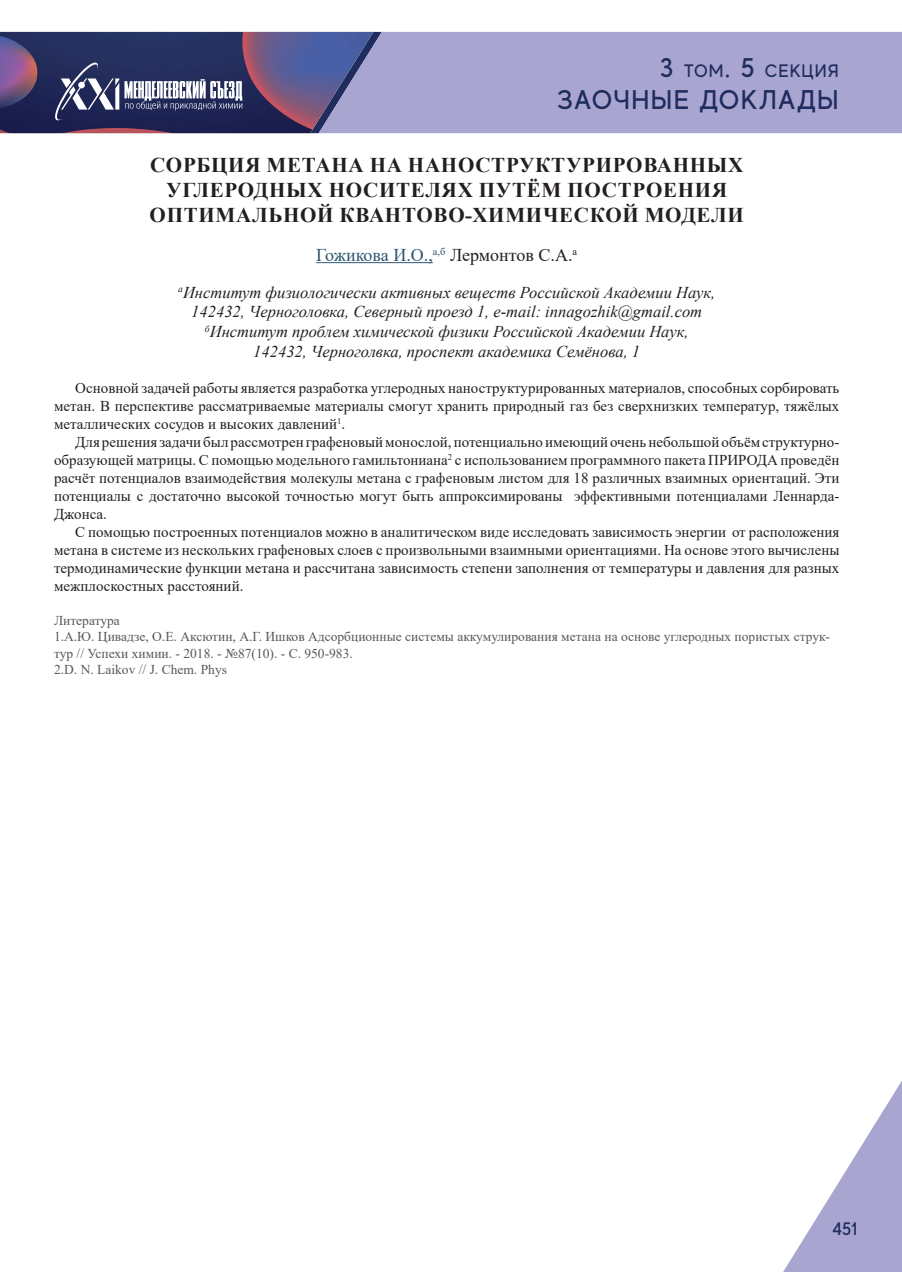
<style>
.page{position:relative;width:902px;height:1272px;background:#fff}
.page>*{position:absolute;margin:0;border:0;box-sizing:border-box;transform-origin:0 0}
.t1{font:500 27px "MADE Evolve Sans";letter-spacing:.05em;color:#1f2c5d}
.t2{font:700 21px/25.2px "Times New Roman";letter-spacing:.035em;color:#231f20;text-align:center}
.t3{font:18px "Times New Roman";color:#2e576f}
.t4{font:500 18px "MADE Evolve Sans";letter-spacing:.05em;color:#1f2c5d}
.t5{font:italic 16.5px/19.8px "Times New Roman";color:#231f20;text-align:center}
.t6{font:15px/18px "Times New Roman";color:#231f20;text-align:justify}
.t7{font:13.5px/16.2px "Times New Roman";color:#57585a}
.s1{font-size:27px}
.s2{color:#231f20}
</style>
<div class="page">
<div style="left:382px;top:32px;width:519px;height:101px;background:#a9a5d1"></div>
<svg style="left:784px;top:1082px;width:117px;height:189px"></svg>
<svg style="left:0;top:32px;width:382px;height:101px;background:#504f7b"></svg>
<hr style="left:316px;top:262px;width:117px;height:1px;background:#2e576f">
<p class="t4" style="left:659px;top:59px;width:180px"><span class="s1">3</span> ТОМ<span class="s1">. 5</span> СЕКЦИЯ</p>
<h1 class="t1" style="left:557px;top:83px;width:283px">ЗАОЧНЫЕ ДОКЛАДЫ</h1>
<h2 class="t2" style="left:150px;top:151px;width:595px">СОРБЦИЯ МЕТАНА НА НАНОСТРУКТУРИРОВАННЫХ<br>УГЛЕРОДНЫХ НОСИТЕЛЯХ ПУТЁМ ПОСТРОЕНИЯ<br>ОПТИМАЛЬНОЙ КВАНТОВО-ХИМИЧЕСКОЙ МОДЕЛИ</h2>
<p class="t3" style="left:316px;top:242px;width:262px">Гожикова И.О.,<sup>а,б</sup> <span class="s2">Лермонтов С.А.</span><sup>а</sup></p>
<p class="t5" style="left:178px;top:282px;width:538px"><sup>а</sup>Институт физиологически активных веществ Российской Академии Наук, 142432, Черноголовка, Северный проезд 1, e-mail: innagozhik@gmail.com <sup>б</sup>Институт проблем химической физики Российской Академии Наук, 142432, Черноголвка, проспект академика Семёнова, 1</p>
<p class="t6" style="left:54px;top:378px;width:786px;text-indent:21px">Основной задачей работы является разработка углеродных наноструктурированных материалов, способных сорбировать метан. В перспективе рассматриваемые материалы смогут хранить природный газ без сверхнизких температур, тяжёлых металлических сосудов и высоких давлений<sup>1</sup>.</p>
<p class="t6" style="left:54px;top:432px;width:786px;text-indent:21px">Для решения задачи был рассмотрен графеновый монослой, потенциально имеющий очень небольшой объём структурно&shy;образующей матрицы. С помощью модельного гамильтониана<sup>2</sup> с использованием программного пакета ПРИРОДА проведён расчёт потенциалов взаимодействия молекулы метана с графеновым листом для 18 различных взаимных ориентаций. Эти потенциалы с достаточно высокой точностью могут быть аппроксимированы эффективными потенциалами Леннарда-Джонса.</p>
<p class="t6" style="left:54px;top:522px;width:786px;text-indent:21px">С помощью построенных потенциалов можно в аналитическом виде исследовать зависимость энергии от расположения метана в системе из нескольких графеновых слоев с произвольными взаимными ориентациями. На основе этого вычислены термодинамические функции метана и рассчитана зависимость степени заполнения от температуры и давления для разных межплоскостных расстояний.</p>
<p class="t7" style="left:54px;top:612px;width:777px">Литература<br>1.А.Ю. Цивадзе, О.Е. Аксютин, А.Г. Ишков Адсорбционные системы аккумулирования метана на основе углеродных пористых струк&shy;тур // Успехи химии. - 2018. - №87(10). - С. 950-983.<br>2.D. N. Laikov // J. Chem. Phys</p>
<p class="t4" style="left:832px;top:1217px;width:27px">451</p>
</div>
